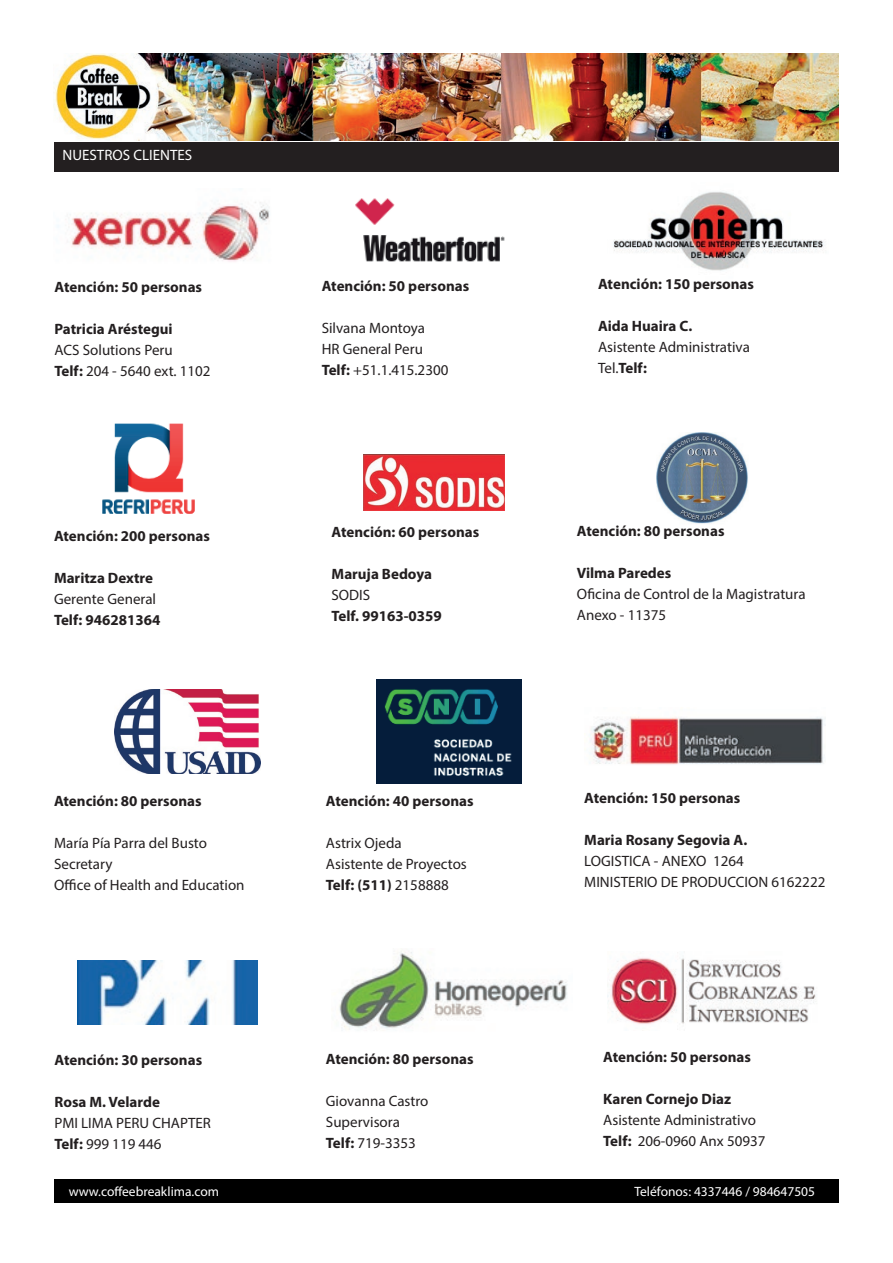
<style>
.page{position:relative;width:893px;height:1263px;background:#fff}
.page>*{position:absolute;margin:0;border:0;box-sizing:border-box;transform-origin:0 0}
.t1{font:15px/21px "Myriad Pro";color:#231f20}
.t2{font:700 15px "Myriad Pro";color:#231f20}
.t3{font:15px "Myriad Pro";color:#fff}
.t4{font:13.5px "Myriad Pro";color:#fff}
.s1{font-weight:700}
</style>
<div class="page">
<div style="left:54px;top:143px;width:785px;height:29px;background:#231f20"></div>
<div style="left:54px;top:1179px;width:785px;height:24px;background:#000"></div>
<img style="left:57px;top:202px;width:213px;height:60px">
<img style="left:355px;top:198px;width:150px;height:64px">
<img style="left:613px;top:192px;width:211px;height:79px">
<img style="left:590px;top:716px;width:235px;height:49px">
<img style="left:376px;top:680px;width:146px;height:103px">
<img style="left:78px;top:961px;width:180px;height:64px">
<img style="left:339px;top:951px;width:228px;height:79px">
<img style="left:608px;top:957px;width:208px;height:67px">
<img style="left:55px;top:53px;width:784px;height:88px">
<img style="left:115px;top:689px;width:145px;height:85px">
<img style="left:102px;top:423px;width:93px;height:91px">
<img style="left:656px;top:432px;width:92px;height:92px">
<img style="left:364px;top:455px;width:140px;height:55px">
<p class="t3" style="left:63px;top:146px;width:131px">NUESTROS CLIENTES</p>
<p class="t2" style="left:55px;top:277px;width:149px">Atención: 50 personas</p>
<p class="t2" style="left:55px;top:319px;width:120px">Patricia Aréstegui</p>
<p class="t1" style="left:55px;top:339px;width:158px">ACS Solutions Peru<br><span class="s1">Telf:</span> 204 - 5640 ext. 1102</p>
<p class="t2" style="left:54px;top:526px;width:157px">Atención: 200 personas</p>
<p class="t2" style="left:54px;top:568px;width:101px">Maritza Dextre</p>
<p class="t1" style="left:54px;top:588px;width:104px">Gerente General</p>
<p class="t2" style="left:54px;top:610px;width:108px">Telf: 946281364</p>
<p class="t2" style="left:54px;top:791px;width:149px">Atención: 80 personas</p>
<p class="t1" style="left:54px;top:832px;width:192px">María Pía Parra del Busto<br>Secretary<br>Office of Health and Education</p>
<p class="t2" style="left:55px;top:1050px;width:149px">Atención: 30 personas</p>
<p class="t2" style="left:55px;top:1092px;width:107px">Rosa M. Velarde</p>
<p class="t1" style="left:55px;top:1112px;width:158px">PMI LIMA PERU CHAPTER<br><span class="s1">Telf:</span> 999 119 446</p>
<p class="t2" style="left:322px;top:276px;width:149px">Atención: 50 personas</p>
<p class="t1" style="left:322px;top:317px;width:128px">Silvana Montoya<br>HR General Peru<br><span class="s1">Telf:</span> +51.1.415.2300</p>
<p class="t2" style="left:332px;top:522px;width:149px">Atención: 60 personas</p>
<p class="t2" style="left:332px;top:564px;width:102px">Maruja Bedoya</p>
<p class="t1" style="left:332px;top:584px;width:40px">SODIS</p>
<p class="t2" style="left:332px;top:606px;width:112px">Telf. 99163-0359</p>
<p class="t2" style="left:326px;top:791px;width:149px">Atención: 40 personas</p>
<p class="t1" style="left:326px;top:832px;width:142px">Astrix Ojeda<br>Asistente de Proyectos<br><span class="s1">Telf: (511)</span> 2158888</p>
<p class="t2" style="left:326px;top:1049px;width:149px">Atención: 80 personas</p>
<p class="t1" style="left:326px;top:1090px;width:104px">Giovanna Castro<br>Supervisora<br><span class="s1">Telf:</span> 719-3353</p>
<p class="t2" style="left:598px;top:274px;width:157px">Atención: 150 personas</p>
<p class="t2" style="left:598px;top:316px;width:96px">Aida Huaira C.</p>
<p class="t1" style="left:598px;top:336px;width:153px">Asistente Administrativa<br>Tel.<span class="s1">Telf:</span></p>
<p class="t2" style="left:577px;top:521px;width:149px">Atención: 80 personas</p>
<p class="t2" style="left:577px;top:563px;width:96px">Vilma Paredes</p>
<p class="t1" style="left:577px;top:583px;width:230px">Oficina de Control de la Magistratura<br>Anexo - 11375</p>
<p class="t2" style="left:584px;top:788px;width:157px">Atención: 150 personas</p>
<p class="t2" style="left:584px;top:830px;width:164px">Maria Rosany Segovia A.</p>
<p class="t1" style="left:584px;top:850px;width:243px">LOGISTICA - ANEXO 1264<br>MINISTERIO DE PRODUCCION 6162222</p>
<p class="t2" style="left:603px;top:1047px;width:149px">Atención: 50 personas</p>
<p class="t2" style="left:603px;top:1089px;width:129px">Karen Cornejo Diaz</p>
<p class="t1" style="left:603px;top:1109px;width:164px">Asistente Administrativo<br><span class="s1">Telf:</span> 206-0960 Anx 50937</p>
<p class="t4" style="left:69px;top:1183px;width:152px">www.coffeebreaklima.com</p>
<p class="t4" style="left:634px;top:1183px;width:182px">Teléfonos: 4337446 / 984647505</p>
</div>
